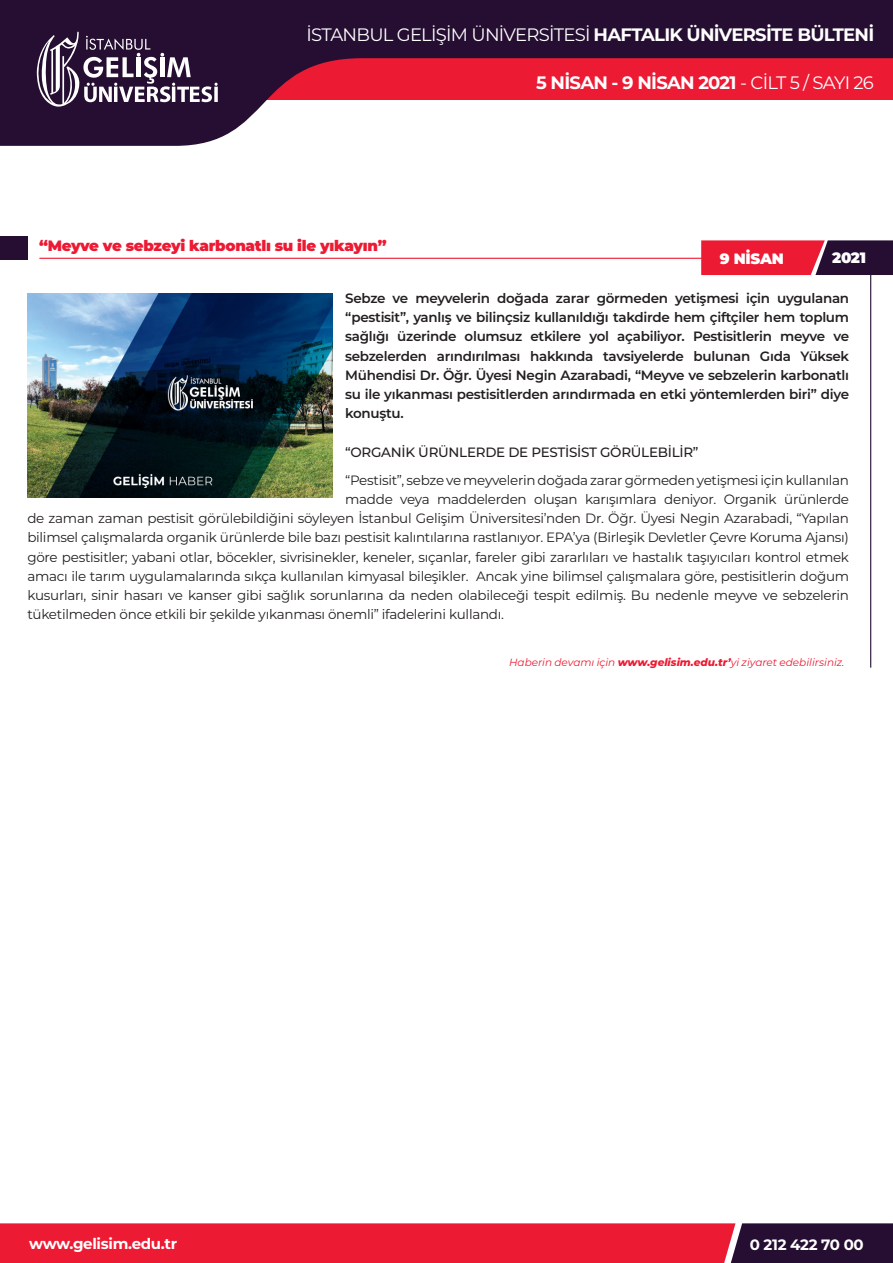
<style>
.page{position:relative;width:893px;height:1263px;background:#fff}
.page>*{position:absolute;margin:0;border:0;box-sizing:border-box;transform-origin:0 0}
.t1{font:18px "Montserrat";letter-spacing:-.04em;color:#fff}
.t2{font:700 18px "Montserrat";letter-spacing:-.04em;color:#fff}
.t3{font:900 15px "Montserrat";letter-spacing:-.02em;color:#ed1a33}
.t4{font:700 15px "Montserrat";letter-spacing:-.02em;color:#fff}
.t5{font:900 15px "Montserrat";letter-spacing:-.02em;color:#fff}
.t6{font:13.5px "Montserrat";letter-spacing:-.02em;color:#231f20}
.t7{font:600 13.5px/19.2px "Montserrat";letter-spacing:-.02em;color:#231f20;text-align:justify}
.t8{font:500 13.5px "Montserrat";letter-spacing:-.02em;color:#231f20}
.t9{font:italic 10.5px "Montserrat";color:#ed1a33}
.s1{font-weight:700}
.s2{font-weight:400}
.s3{font-weight:800}
</style>
<div class="page">
<svg style="left:0;top:0;width:893px;height:146px;fill:#250e31"></svg>
<svg style="left:33px;top:32px;width:185px;height:76px"></svg>
<svg style="left:0;top:1223px;width:893px;height:40px;background:#ca1b36"></svg>
<div style="left:0;top:236px;width:28px;height:24px;background:#250e31"></div>
<img style="left:27px;top:293px;width:305px;height:204px">
<hr style="left:39px;top:258px;width:681px;height:1px;background:#ed1a33">
<svg style="left:701px;top:240px;width:192px;height:35px;background:#a41d38"></svg>
<hr style="left:870px;top:270px;width:1px;height:398px;background:#250e31">
<p class="t1" style="left:307px;top:22px;width:569px">İSTANBUL GELİŞİM ÜNİVERSİTESİ <span class="s1">HAFTALIK ÜNİVERSİTE BÜLTENİ</span></p>
<p class="t2" style="left:536px;top:70px;width:339px">5 NİSAN - 9 NİSAN 2021 <span class="s2">- CİLT 5 / SAYI 26</span></p>
<p class="t3" style="left:39px;top:234px;width:349px">“Meyve ve sebzeyi karbonatlı su ile yıkayın”</p>
<p class="t7" style="left:345px;top:288px;width:506px">Sebze ve meyvelerin doğada zarar görmeden yetişmesi için uygulanan “pestisit”, yanlış ve bilinçsiz kullanıldığı takdirde hem çiftçiler hem toplum sağlığı üzerinde olumsuz etkilere yol açabiliyor. Pestisitlerin meyve ve sebzelerden arındırılması hakkında tavsiyelerde bulunan Gıda Yüksek Mühendisi Dr. Öğr. Üyesi Negin Azarabadi, “Meyve ve sebzelerin karbonatlı su ile yıkanması pestisitlerden arındırmada en etki yöntemlerden biri” diye konuştu.</p>
<p class="t8" style="left:345px;top:442px;width:355px">“ORGANİK ÜRÜNLERDE DE PESTİSİST GÖRÜLEBİLİR”</p>
<p class="t6" style="left:345px;top:471px;width:505px">“Pestisit”, sebze ve meyvelerin doğada zarar görmeden yetişmesi için kullanılan</p>
<p class="t6" style="left:345px;top:490px;width:505px">madde veya maddelerden oluşan karışımlara deniyor. Organik ürünlerde</p>
<p class="t6" style="left:27px;top:509px;width:823px">de zaman zaman pestisit görülebildiğini söyleyen İstanbul Gelişim Üniversitesi’nden Dr. Öğr. Üyesi Negin Azarabadi, “Yapılan</p>
<p class="t6" style="left:27px;top:528px;width:823px">bilimsel çalışmalarda organik ürünlerde bile bazı pestisit kalıntılarına rastlanıyor. EPA’ya (Birleşik Devletler Çevre Koruma Ajansı)</p>
<p class="t6" style="left:27px;top:547px;width:823px">göre pestisitler; yabani otlar, böcekler, sivrisinekler, keneler, sıçanlar, fareler gibi zararlıları ve hastalık taşıyıcıları kontrol etmek</p>
<p class="t6" style="left:27px;top:567px;width:823px">amacı ile tarım uygulamalarında sıkça kullanılan kimyasal bileşikler. Ancak yine bilimsel çalışmalara göre, pestisitlerin doğum</p>
<p class="t6" style="left:27px;top:586px;width:823px">kusurları, sinir hasarı ve kanser gibi sağlık sorunlarına da neden olabileceği tespit edilmiş. Bu nedenle meyve ve sebzelerin</p>
<p class="t6" style="left:27px;top:605px;width:478px">tüketilmeden önce etkili bir şekilde yıkanması önemli” ifadelerini kullandı.</p>
<p class="t5" style="left:720px;top:247px;width:65px">9 NİSAN</p>
<p class="t5" style="left:832px;top:246px;width:35px">2021</p>
<p class="t9" style="left:509px;top:654px;width:337px">Haberin devamı için <span class="s3">www.gelisim.edu.tr’</span>yi ziyaret edebilirsiniz.</p>
<p class="t4" style="left:29px;top:1233px;width:150px">www.gelisim.edu.tr</p>
<p class="t4" style="left:750px;top:1234px;width:116px">0 212 422 70 00</p>
</div>
